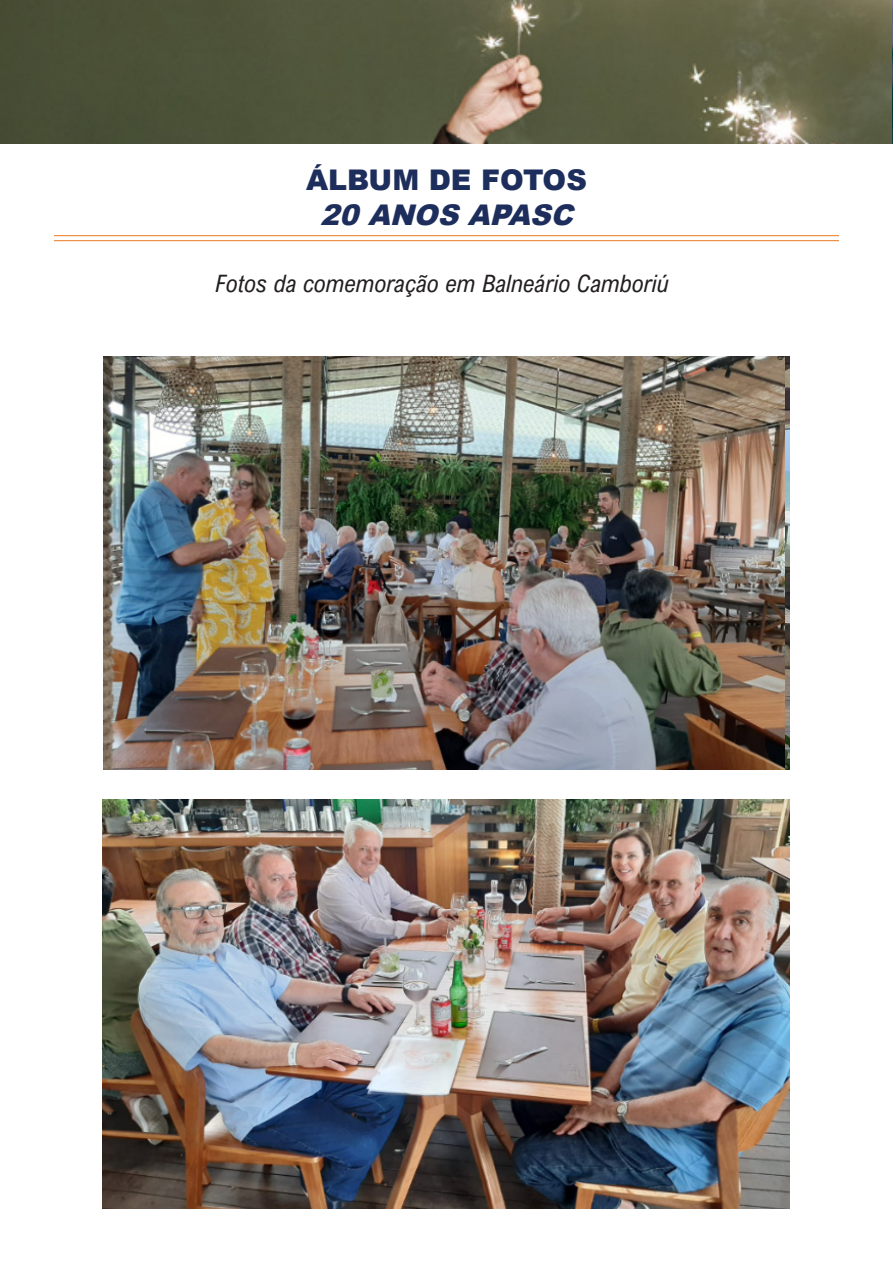
<style>
.page{position:relative;width:893px;height:1263px;background:#fff}
.page>*{position:absolute;margin:0;border:0;box-sizing:border-box;transform-origin:0 0}
.t1{font:900 28.5px "Arial";color:#1d2e5c}
.t2{font:italic 900 28.5px "Arial";color:#1d2e5c}
.t3{font:italic 24px "Arial Nova Cond";color:#231f20}
</style>
<div class="page">
<img style="left:0;top:0;width:892px;height:143px">
<hr style="left:54px;top:235px;width:785px;height:1px;background:#ea7924">
<hr style="left:54px;top:240px;width:785px;height:1px;background:#ea7924">
<img style="left:104px;top:357px;width:681px;height:413px">
<img style="left:102px;top:799px;width:687px;height:410px">
<p class="t1" style="left:306px;top:160px;width:282px">ÁLBUM DE FOTOS</p>
<p class="t2" style="left:320px;top:194px;width:264px">20 ANOS APASC</p>
<p class="t3" style="left:215px;top:269px;width:455px">Fotos da comemoração em Balneário Camboriú</p>
</div>
